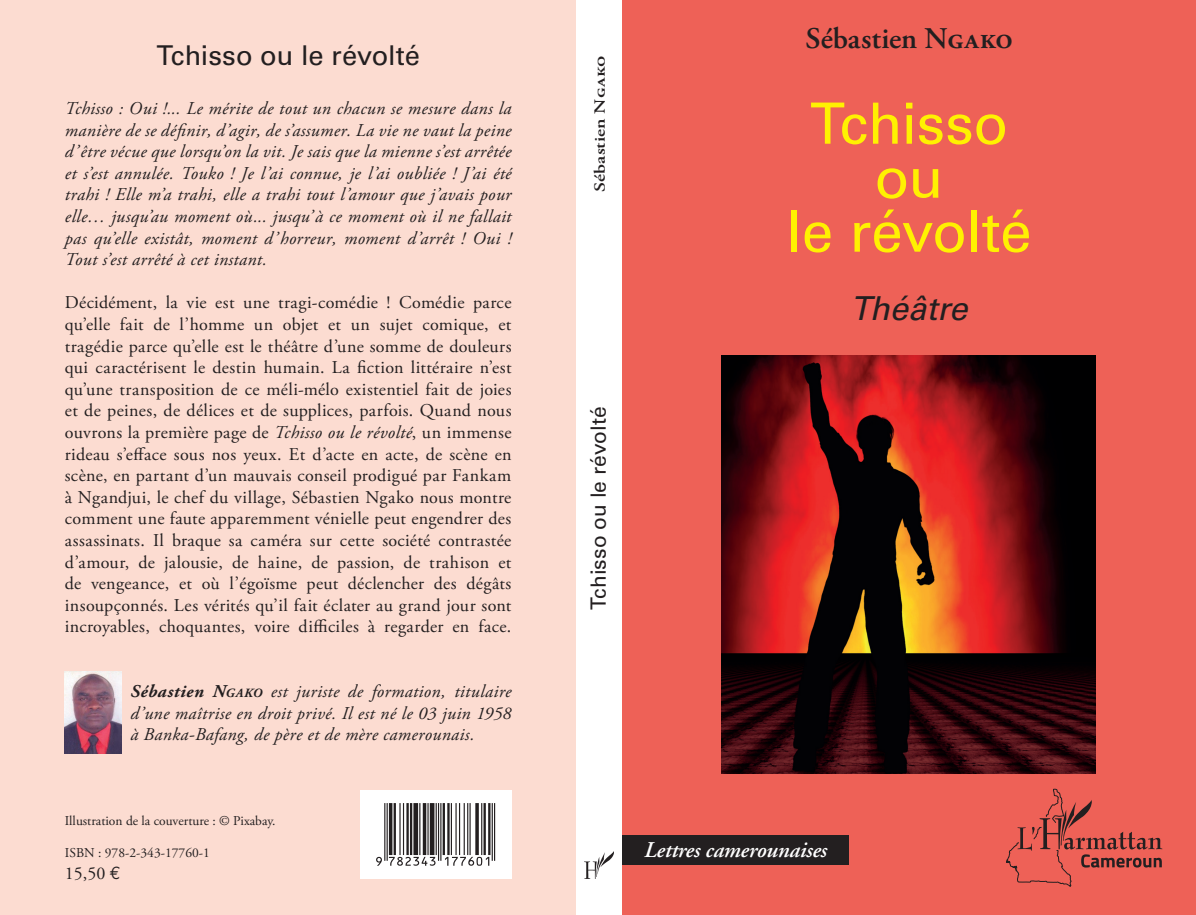
<style>
.page{position:relative;width:1196px;height:915px;background:#fff}
.page>*{position:absolute;margin:0;border:0;box-sizing:border-box;transform-origin:0 0}
.t1{font:57px/54px "Univers";letter-spacing:-.015em;color:#fff101;text-align:center}
.t2{font:italic 33px "Univers";letter-spacing:-.005em;color:#231f20}
.t3{font:600 30px "Adobe Garamond Pro";letter-spacing:-.005em;color:#231f20}
.t4{font:27.3px "Univers";letter-spacing:-.005em;color:#231f20}
.t5{font:italic 600 22.5px "Adobe Garamond";letter-spacing:-.01em;color:#fff}
.t6{font:21px "Univers";letter-spacing:-.005em;color:#231f20}
.t7{font:18px/21.6px "Adobe Garamond Pro";letter-spacing:.02em;color:#231f20;text-align:justify}
.t8{font:italic 18px/21.6px "Adobe Garamond Pro";letter-spacing:.02em;color:#231f20;text-align:justify}
.t9{font:600 15.6px "Adobe Garamond Pro";letter-spacing:.005em;color:#231f20;scale:1.25 1}
.t10{font:13.5px "Adobe Garamond Pro";color:#231f20}
.s1{font-style:italic}
.s2{font-weight:700}
.s3{font-weight:700;font-size:12.6px}
.s4{font-family:"Euro Mono"}
</style>
<div class="page">
<div style="left:622px;top:0;width:574px;height:915px;background:#ee6157"></div>
<img style="left:721px;top:355px;width:374px;height:419px">
<div style="left:0;top:0;width:575px;height:915px;background:#fcdcd1"></div>
<img style="left:584px;top:852px;width:29px;height:27px">
<div style="left:360px;top:790px;width:151px;height:89px;background:#fff"></div>
<img style="left:65px;top:672px;width:57px;height:81px">
<svg style="left:376px;top:803px;width:119px;height:63px"></svg>
<svg style="left:1006px;top:789px;width:156px;height:98px"></svg>
<div style="left:622px;top:836px;width:227px;height:29px;background:#231f20"></div>
<h3 class="t4" style="left:156px;top:39px;width:265px">Tchisso ou le révolté</h3>
<p class="t8" style="left:65px;top:98px;width:448px">Tchisso : Oui !... Le mérite de tout un chacun se mesure dans la manière de se définir, d’agir, de s’assumer. La vie ne vaut la peine d’être vécue que lorsqu’on la vit. Je sais que la mienne s’est arrêtée et s’est annulée. Touko ! Je l’ai connue, je l’ai oubliée ! J’ai été trahi ! Elle m’a trahi, elle a trahi tout l’amour que j’avais pour elle… jusqu’au moment où... jusqu’ à ce moment où il ne fallait pas qu’elle existât, moment d’ horreur, moment d’arrêt ! Oui !<br>Tout s’est arrêté à cet instant.</p>
<p class="t7" style="left:65px;top:293px;width:448px">Décidément, la vie est une tragi-comédie ! Comédie parce qu’elle fait de l’homme un objet et un sujet comique, et tragédie parce qu’elle est le théâtre d’une somme de douleurs qui caractérisent le destin humain. La fiction littéraire n’est qu’une transposition de ce méli-mélo existentiel fait de joies et de peines, de délices et de supplices, parfois. Quand nous ouvrons la première page de <span class="s1">Tchisso ou le révolté</span>, un immense rideau s’efface sous nos yeux. Et d’acte en acte, de scène en scène, en partant d’un mauvais conseil prodigué par Fankam à Ngandjui, le chef du village, Sébastien Ngako nous montre comment une faute apparemment vénielle peut engendrer des assassinats. Il braque sa caméra sur cette société contrastée d’amour, de jalousie, de haine, de passion, de trahison et de vengeance, et où l’égoïsme peut déclencher des dégâts insoupçonnés. Les vérités qu’il fait éclater au grand jour sont incroyables, choquantes, voire difficiles à regarder en face.</p>
<p class="t8" style="left:130px;top:681px;width:382px"><span class="s2">Sébastien N</span><span class="s3">gako</span> est juriste de formation, titulaire d’une maîtrise en droit privé. Il est né le 03 juin 1958 à Banka-Bafang, de père et de mère camerounais.</p>
<p class="t10" style="left:65px;top:813px;width:212px">Illustration de la couverture : © Pixabay.</p>
<p class="t10" style="left:65px;top:845px;width:147px">ISBN : 978-2-343-17760-1</p>
<p class="t7" style="left:65px;top:863px;width:57px">15,50 <span class="s4">e</span></p>
<p class="t9" style="left:591px;top:192px;width:111px;rotate:-90deg">Sébastien Ngako</p>
<p class="t6" style="left:586px;top:610px;width:205px;rotate:-90deg">Tchisso ou le révolté</p>
<h3 class="t3" style="left:805px;top:21px;width:209px">Sébastien Ngako</h3>
<h1 class="t1" style="left:786px;top:97px;width:247px">Tchisso ou<br>le révolté</h1>
<h2 class="t2" style="left:850px;top:289px;width:118px">Théâtre</h2>
<p class="t5" style="left:644px;top:837px;width:184px">Lettres camerounaises</p>
</div>
